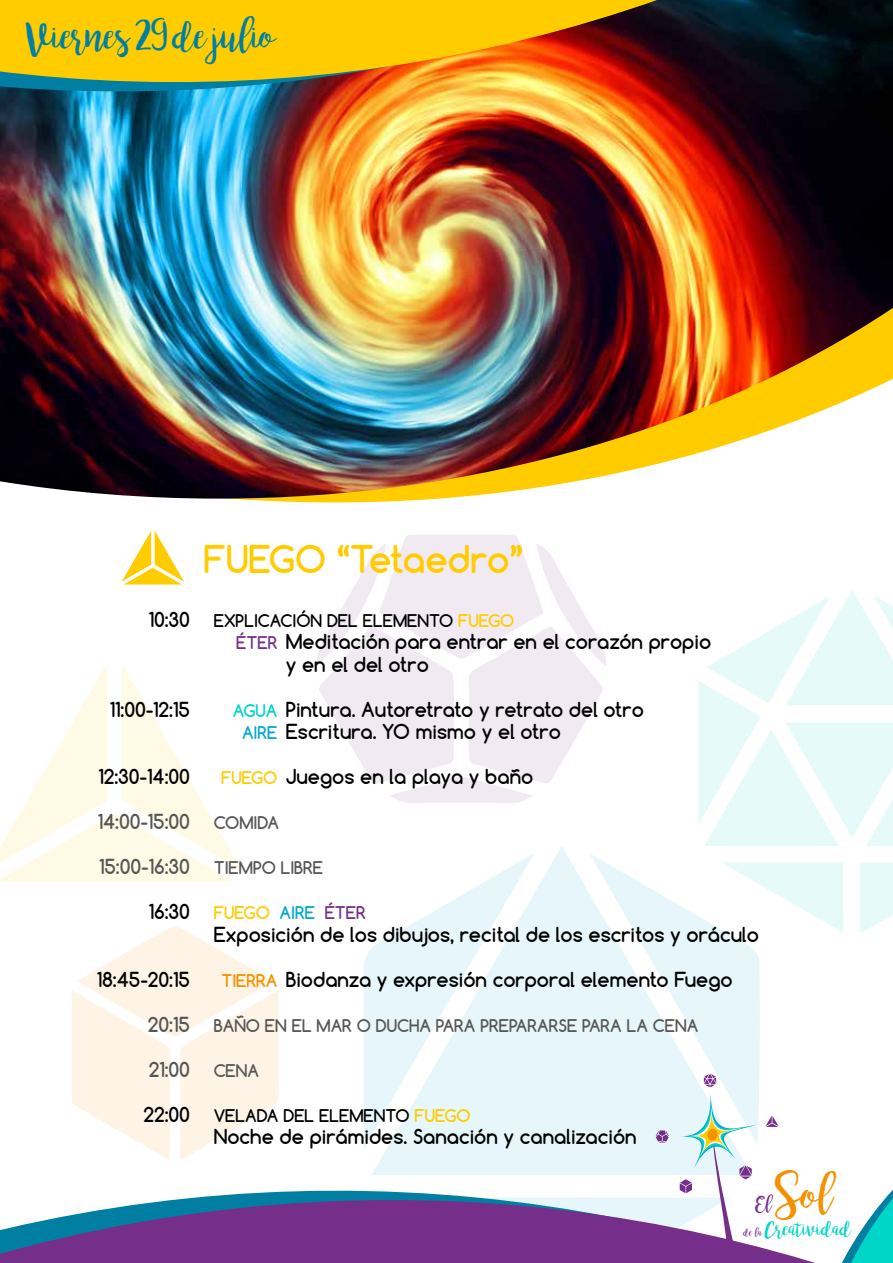
<style>
.page{position:relative;width:893px;height:1263px;background:#fff}
.page>*{position:absolute;margin:0;border:0;box-sizing:border-box;transform-origin:0 0}
.t1{font:47.4px "bromello";color:#f39200}
.t2{font:40.35px "bromello";color:#007fa3}
.t3{font:700 36px "Comfortaa";color:#fc0}
.t4{font:20.85px "bromello";color:#00d6c7}
.t5{font:19.65px "bromello";color:#752f8a}
.t6{font:700 19.5px/22.5px "Comfortaa";color:#000}
.t7{font:700 19.5px "Comfortaa";color:#575756}
.t8{font:700 16.5px "Comfortaa";color:#575756}
.t9{font:700 16.5px "Comfortaa";color:#000}
.t10{font:700 16.5px "Comfortaa";color:#fc0}
.s1{color:#fc0}
.s2{font-size:16.5px;color:#752f8a}
.s3{font-size:16.5px;color:#00d6c7}
.s4{font-size:16.5px;color:#00a9ce}
.s5{font-size:16.5px;color:#fc0}
.s6{color:#00a9ce}
.s7{color:#752f8a}
.s8{font-size:16.5px;color:#f39200}
.s9{font-size:10.35px;color:#752f8a}
</style>
<div class="page">
<svg style="left:760px;top:863px;width:83px;height:69px"></svg>
<svg style="left:860px;top:862px;width:33px;height:70px;background:#e9fbf9"></svg>
<svg style="left:698px;top:590px;width:195px;height:256px"></svg>
<svg style="left:317px;top:534px;width:289px;height:269px"></svg>
<svg style="left:0;top:663px;width:241px;height:218px"></svg>
<svg style="left:534px;top:846px;width:55px;height:179px;background:#e9f7fa"></svg>
<svg style="left:589px;top:854px;width:171px;height:171px;fill:#e6f6fa"></svg>
<svg style="left:364px;top:854px;width:170px;height:171px;fill:#e6f6fa"></svg>
<svg style="left:72px;top:926px;width:207px;height:99px"></svg>
<svg style="left:72px;top:1025px;width:688px;height:9px;fill:#e6f6fa"></svg>
<svg style="left:0;top:1034px;width:802px;height:229px"></svg>
<svg style="left:802px;top:1189px;width:91px;height:74px"></svg>
<svg style="left:704px;top:1074px;width:12px;height:13px"></svg>
<svg style="left:393px;top:1093px;width:365px;height:170px"></svg>
<svg style="left:765px;top:1116px;width:13px;height:11px"></svg>
<img style="left:0;top:257px;width:893px;height:242px">
<svg style="left:122px;top:531px;width:62px;height:53px"></svg>
<img style="left:0;top:248px;width:893px;height:9px">
<img style="left:0;top:0;width:893px;height:248px">
<h2 class="t2" style="left:27px;top:11px;width:250px">Viernes 29 de julio</h2>
<p class="t6" style="left:149px;top:608px;width:43px">10:30</p>
<p class="t6" style="left:110px;top:698px;width:81px">11:00-12:15</p>
<p class="t6" style="left:98px;top:765px;width:93px">12:30-14:00</p>
<p class="t7" style="left:98px;top:809px;width:94px">14:00-15:00</p>
<p class="t7" style="left:99px;top:854px;width:92px">15:00-16:30</p>
<p class="t6" style="left:149px;top:900px;width:43px">16:30</p>
<p class="t6" style="left:97px;top:968px;width:94px">18:45-20:15</p>
<p class="t7" style="left:148px;top:1012px;width:43px">20:15</p>
<p class="t7" style="left:149px;top:1057px;width:43px">21:00</p>
<p class="t6" style="left:143px;top:1103px;width:48px">22:00</p>
<h3 class="t3" style="left:204px;top:537px;width:321px">FUEGO “Tetaedro”</h3>
<p class="t9" style="left:214px;top:610px;width:302px">EXPLICACIÓN DEL ELEMENTO <span class="s1">FUEGO</span></p>
<p class="t6" style="left:286px;top:630px;width:427px;text-indent:-49px"><span class="s2">ÉTER</span> Meditación para entrar en el corazón propio y en el del otro</p>
<p class="t6" style="left:242px;top:698px;width:403px;text-indent:-9px"><span class="s3">AGUA</span> Pintura. Autoretrato y retrato del otro<br><span class="s4">AIRE</span> Escritura. YO mismo y el otro</p>
<p class="t6" style="left:221px;top:765px;width:313px"><span class="s5">FUEGO</span> Juegos en la playa y baño</p>
<p class="t8" style="left:214px;top:812px;width:67px">COMIDA</p>
<p class="t8" style="left:214px;top:857px;width:111px">TIEMPO LIBRE</p>
<p class="t10" style="left:214px;top:902px;width:154px">FUEGO <span class="s6">AIRE</span> <span class="s7">ÉTER</span></p>
<p class="t6" style="left:214px;top:923px;width:547px">Exposición de los dibujos, recital de los escritos y oráculo</p>
<p class="t6" style="left:221px;top:968px;width:513px"><span class="s8">TIERRA</span> Biodanza y expresión corporal elemento Fuego</p>
<p class="t8" style="left:214px;top:1015px;width:486px">BAÑO EN EL MAR O DUCHA PARA PREPARARSE PARA LA CENA</p>
<p class="t8" style="left:214px;top:1060px;width:47px">CENA</p>
<p class="t9" style="left:214px;top:1105px;width:258px">VELADA DEL ELEMENTO <span class="s1">FUEGO</span></p>
<p class="t6" style="left:214px;top:1125px;width:424px">Noche de pirámides. Sanación y canalización</p>
<h1 class="t1" style="left:775px;top:1165px;width:60px">Sol</h1>
<p class="t4" style="left:744px;top:1215px;width:110px"><span class="s9">de la</span> Creatividad</p>
<p class="t5" style="left:756px;top:1192px;width:18px">El</p>
</div>
